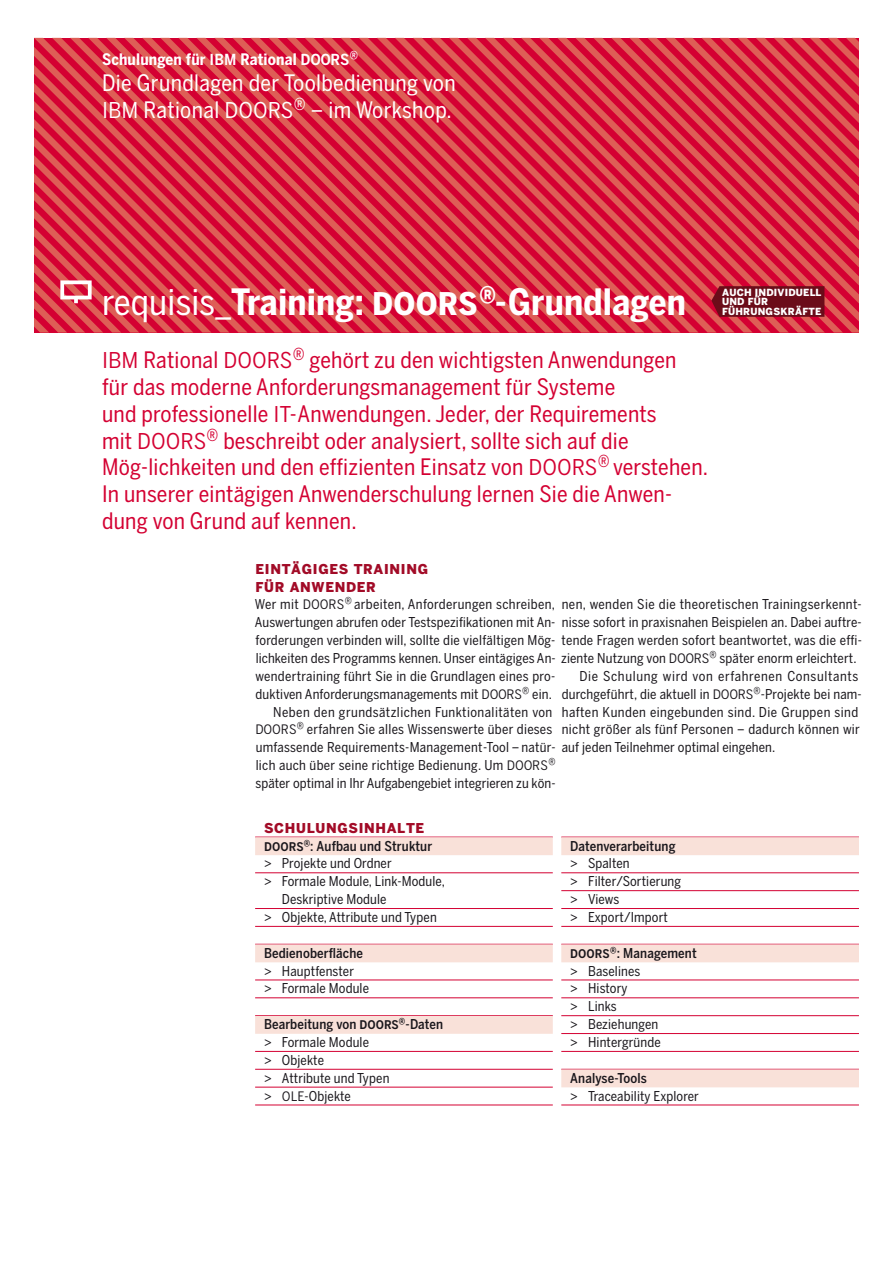
<style>
.page{position:relative;width:893px;height:1263px;background:#fff}
.page>*{position:absolute;margin:0;border:0;box-sizing:border-box;transform-origin:0 0}
.t1{font:700 36px "Benton Sans Cond";letter-spacing:.005em;color:#fff}
.t2{font:22.5px/26.8px "Benton Sans Cond";letter-spacing:.01em;color:#d40032}
.t3{font:22.5px/26.8px "Benton Sans Cond";letter-spacing:.015em;color:#fff}
.t4{font:700 15.75px "Benton Sans Cond";letter-spacing:.01em;color:#fff}
.t5{font:13.5px/17.9px "Benton Sans Cond";letter-spacing:.01em;color:#1a171c}
.t6{font:500 13.5px "Benton Sans Cond";letter-spacing:.01em;color:#1a171c}
.t7{font:900 13.5px/17.9px "Benton Sans";letter-spacing:.05em;color:#a20b27}
.t8{font:13.5px "Benton Sans Cond";letter-spacing:.03em;color:#1a171c}
.t9{font:900 9.75px/9.6px "Benton Sans";letter-spacing:.02em;color:#fff}
.s1{font-family:"Benton Sans Cond Medium SC";font-weight:400;font-size:18.9px}
.s2{font-family:"Benton Sans Cond Book SC";font-size:27px}
.s3{font-weight:400}
.s4{font-family:"Benton Sans Cond Bold SC";font-weight:400;font-size:38.7px}
.s5{font-family:"Benton Sans Cond Book SC";font-size:16.2px}
.s6{font-family:"Benton Sans Cond Medium SC";font-weight:400;font-size:14.85px}
.s7{font-weight:500}
.s8{font-family:"Benton Sans Cond Medium SC";font-size:14.85px}
</style>
<div class="page">
<svg style="left:34px;top:38px;width:825px;height:295px;background:#d82d43"></svg>
<div style="left:255px;top:837px;width:298px;height:18px;background:#f9e1d9"></div>
<hr style="left:255px;top:872px;width:298px;height:1px;background:#d40032">
<hr style="left:255px;top:908px;width:298px;height:1px;background:#d40032">
<hr style="left:255px;top:926px;width:298px;height:1px;background:#d40032">
<div style="left:255px;top:944px;width:298px;height:18px;background:#f9e1d9"></div>
<hr style="left:255px;top:980px;width:298px;height:1px;background:#d40032">
<hr style="left:255px;top:997px;width:298px;height:1px;background:#d40032">
<hr style="left:255px;top:1015px;width:298px;height:1px;background:#d40032">
<div style="left:255px;top:1016px;width:298px;height:18px;background:#f9e1d9"></div>
<hr style="left:255px;top:1051px;width:298px;height:1px;background:#d40032">
<hr style="left:255px;top:1069px;width:298px;height:1px;background:#d40032">
<hr style="left:255px;top:1087px;width:298px;height:1px;background:#d40032">
<hr style="left:255px;top:1105px;width:298px;height:1px;background:#d40032">
<div style="left:561px;top:837px;width:298px;height:18px;background:#f9e1d9"></div>
<hr style="left:561px;top:872px;width:298px;height:1px;background:#d40032">
<hr style="left:561px;top:890px;width:298px;height:1px;background:#d40032">
<hr style="left:561px;top:908px;width:298px;height:1px;background:#d40032">
<hr style="left:561px;top:926px;width:298px;height:1px;background:#d40032">
<div style="left:561px;top:944px;width:298px;height:18px;background:#f9e1d9"></div>
<hr style="left:561px;top:980px;width:298px;height:1px;background:#d40032">
<hr style="left:561px;top:997px;width:298px;height:1px;background:#d40032">
<hr style="left:561px;top:1015px;width:298px;height:1px;background:#d40032">
<hr style="left:561px;top:1033px;width:298px;height:1px;background:#d40032">
<hr style="left:561px;top:1051px;width:298px;height:1px;background:#d40032">
<div style="left:561px;top:1069px;width:298px;height:18px;background:#f9e1d9"></div>
<hr style="left:561px;top:1105px;width:298px;height:1px;background:#d40032">
<svg style="left:60px;top:280px;width:32px;height:23px"></svg>
<svg style="left:711px;top:286px;width:113px;height:31px;background:#700d1b"></svg>
<p class="t4" style="left:102px;top:50px;width:258px">Schulungen für <span class="s1">IBM</span> Rational <span class="s1">DOORS®</span></p>
<h2 class="t3" style="left:102px;top:70px;width:355px">Die Grundlagen der Toolbedienung von<br><span class="s2">IBM</span> Rational <span class="s2">DOORS®</span> – im Workshop.</h2>
<h1 class="t1" style="left:102px;top:280px;width:585px"><span class="s3">requisis_</span>Training: <span class="s4">DOORS®</span>-Grundlagen</h1>
<p class="t2" style="left:102px;top:346px;width:608px"><span class="s2">IBM</span> Rational <span class="s2">DOORS®</span> gehört zu den wichtigsten Anwendungen für das moderne Anforderungsmanagement für Systeme<br>und professionelle <span class="s2">IT</span>-Anwendungen. Jeder, der Requirements<br>mit <span class="s2">DOORS®</span> beschreibt oder analysiert, sollte sich auf die Mög-lichkeiten und den effizienten Einsatz von <span class="s2">DOORS®</span> verstehen.<br>In unserer eintägigen Anwenderschulung lernen Sie die Anwen&shy;dung von Grund auf kennen.</p>
<p class="t9" style="left:722px;top:287px;width:101px">AUCH INDIVIDUELL<br>UND FÜR<br>FÜHRUNGSKRÄFTE</p>
<p class="t7" style="left:256px;top:560px;width:174px">EINTÄGIGES TRAINING<br>FÜR ANWENDER</p>
<p class="t5" style="left:255px;top:595px;width:302px">Wer mit <span class="s5">DOORS®</span> arbeiten, Anforderungen schreiben,</p>
<p class="t5" style="left:255px;top:613px;width:302px">Auswertungen abrufen oder Testspezifikationen mit An-</p>
<p class="t5" style="left:255px;top:631px;width:608px">forderungen verbinden will, sollte die vielfältigen Mög- tende Fragen werden sofort beantwortet, was die effi-</p>
<p class="t5" style="left:256px;top:649px;width:602px">lichkeiten des Programms kennen. Unser eintägiges An- ziente Nutzung von <span class="s5">DOORS®</span> später enorm erleichtert.</p>
<p class="t5" style="left:255px;top:667px;width:301px">wendertraining führt Sie in die Grundlagen eines pro-</p>
<p class="t5" style="left:256px;top:685px;width:298px">duktiven Anforderungsmanagements mit <span class="s5">DOORS®</span> ein.</p>
<p class="t8" style="left:273px;top:704px;width:280px">Neben den grundsätzlichen Funktionalitäten von</p>
<p class="t5" style="left:255px;top:720px;width:298px"><span class="s5">DOORS®</span> erfahren Sie alles Wissenswerte über dieses</p>
<p class="t5" style="left:256px;top:738px;width:301px">umfassende Requirements-Management-Tool – natür-</p>
<p class="t5" style="left:256px;top:756px;width:301px">lich auch über seine richtige Bedienung. Um <span class="s5">DOORS®</span></p>
<p class="t5" style="left:256px;top:774px;width:302px">später optimal in Ihr Aufgabengebiet integrieren zu kön-</p>
<p class="t5" style="left:562px;top:595px;width:301px">nen, wenden Sie die theoretischen Trainingserkennt&shy;nisse sofort in praxisnahen Beispielen an. Dabei auftre-</p>
<p class="t5" style="left:562px;top:667px;width:302px;text-indent:18px">Die Schulung wird von erfahrenen Consultants durchgeführt, die aktuell in <span class="s5">DOORS®</span>-Projekte bei nam&shy;haften Kunden eingebunden sind. Die Gruppen sind nicht größer als fünf Personen – dadurch können wir auf jeden Teilnehmer optimal eingehen.</p>
<p class="t7" style="left:264px;top:818px;width:162px">SCHULUNGSINHALTE</p>
<p class="t6" style="left:264px;top:838px;width:170px"><span class="s6">DOORS®</span>: Aufbau und Struktur</p>
<p class="t5" style="left:264px;top:854px;width:129px">&gt; Projekte und Ordner</p>
<p class="t5" style="left:264px;top:872px;width:182px">&gt; Formale Module, Link-Module,</p>
<p class="t5" style="left:282px;top:890px;width:106px">Deskriptive Module</p>
<p class="t5" style="left:264px;top:908px;width:174px">&gt; Objekte, Attribute und Typen</p>
<p class="t6" style="left:264px;top:945px;width:100px">Bedienoberfläche</p>
<p class="t5" style="left:264px;top:961px;width:106px">&gt; Hauptfenster<br>&gt; Formale Module</p>
<p class="t5" style="left:264px;top:1015px;width:181px"><span class="s7">Bearbeitung von</span> <span class="s8">DOORS®</span><span class="s7">-Daten </span>&gt; Formale Module<br>&gt; Objekte<br>&gt; Attribute und Typen<br>&gt; <span class="s5">OLE</span>-Objekte</p>
<p class="t6" style="left:570px;top:838px;width:107px">Datenverarbeitung</p>
<p class="t5" style="left:570px;top:854px;width:112px">&gt; Spalten<br>&gt; Filter/Sortierung &gt; Views<br>&gt; Export/Import</p>
<p class="t5" style="left:570px;top:944px;width:128px"><span class="s8">DOORS®</span><span class="s7">: Management </span>&gt; Baselines<br>&gt; History<br>&gt; Links<br>&gt; Beziehungen<br>&gt; Hintergründe</p>
<p class="t6" style="left:570px;top:1070px;width:78px">Analyse-Tools</p>
<p class="t5" style="left:570px;top:1087px;width:130px">&gt; Traceability Explorer</p>
</div>
